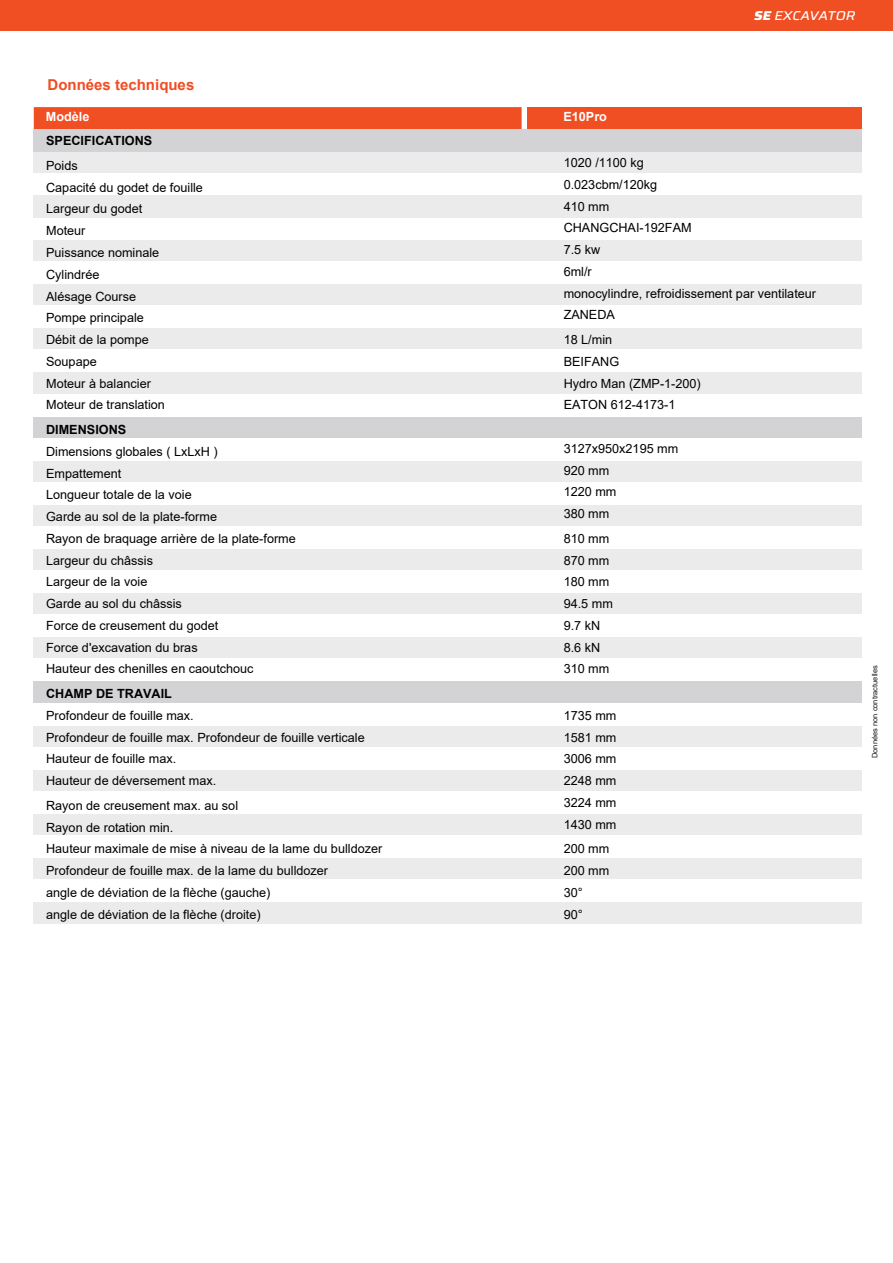
<style>
.page{position:relative;width:893px;height:1263px;background:#fff}
.page>*{position:absolute;margin:0;border:0;box-sizing:border-box;transform-origin:0 0}
.t1{font:700 15px "Arial";color:#f04e23}
.t2{font:italic 500 12.75px "Saira Semi Expanded";color:#fff}
.t3{font:12.6px/21.8px "Arial";color:#010101}
.t4{font:700 12.6px "Arial";color:#010101}
.t5{font:700 12.6px "Arial";color:#fff}
.t6{font:7.5px "Arial";color:#1a1a1b}
.s1{font-weight:800}
</style>
<div class="page">
<div style="left:527px;top:107px;width:335px;height:22px;background:#f04e23"></div>
<div style="left:34px;top:151px;width:828px;height:22px;background:#ebebeb"></div>
<div style="left:34px;top:240px;width:828px;height:22px;background:#ebebeb"></div>
<div style="left:34px;top:284px;width:828px;height:22px;background:#ebebeb"></div>
<div style="left:34px;top:328px;width:828px;height:22px;background:#ebebeb"></div>
<div style="left:34px;top:372px;width:828px;height:22px;background:#ebebeb"></div>
<div style="left:34px;top:416px;width:828px;height:22px;background:#d3d2d4"></div>
<div style="left:34px;top:460px;width:828px;height:22px;background:#ebebeb"></div>
<div style="left:34px;top:504px;width:828px;height:22px;background:#ebebeb"></div>
<div style="left:34px;top:548px;width:828px;height:23px;background:#ebebeb"></div>
<div style="left:34px;top:593px;width:828px;height:22px;background:#ebebeb"></div>
<div style="left:34px;top:637px;width:828px;height:22px;background:#ebebeb"></div>
<div style="left:34px;top:681px;width:828px;height:22px;background:#d3d2d4"></div>
<div style="left:34px;top:725px;width:828px;height:22px;background:#ebebeb"></div>
<div style="left:34px;top:769px;width:828px;height:22px;background:#ebebeb"></div>
<div style="left:34px;top:813px;width:828px;height:22px;background:#ebebeb"></div>
<div style="left:34px;top:857px;width:828px;height:22px;background:#ebebeb"></div>
<div style="left:34px;top:901px;width:828px;height:23px;background:#ebebeb"></div>
<div style="left:34px;top:107px;width:488px;height:22px;background:#f04e23"></div>
<div style="left:34px;top:195px;width:828px;height:22px;background:#ebebeb"></div>
<div style="left:34px;top:129px;width:828px;height:22px;background:#d3d2d4"></div>
<div style="left:0;top:0;width:893px;height:30px;background:#f04e23"></div>
<p class="t2" style="left:754px;top:6px;width:102px"><span class="s1">SE</span> EXCAVATOR</p>
<p class="t1" style="left:48px;top:74px;width:148px">Données techniques</p>
<p class="t5" style="left:46px;top:108px;width:45px">Modèle</p>
<p class="t5" style="left:563px;top:108px;width:45px">E10Pro</p>
<p class="t4" style="left:46px;top:132px;width:108px">SPECIFICATIONS</p>
<p class="t3" style="left:46px;top:155px;width:158px">Poids<br>Capacité du godet de fouille<br>Largeur du godet<br>Moteur<br>Puissance nominale<br>Cylindrée<br>Alésage Course<br>Pompe principale<br>Débit de la pompe<br>Soupape<br>Moteur à balancier<br>Moteur de translation</p>
<p class="t4" style="left:46px;top:421px;width:82px">DIMENSIONS</p>
<p class="t3" style="left:46px;top:440px;width:251px">Dimensions globales ( LxLxH )<br>Empattement<br>Longueur totale de la voie<br>Garde au sol de la plate-forme<br>Rayon de braquage arrière de la plate-forme<br>Largeur du châssis<br>Largeur de la voie<br>Garde au sol du châssis<br>Force de creusement du godet<br>Force d'excavation du bras<br>Hauteur des chenilles en caoutchouc</p>
<p class="t4" style="left:46px;top:685px;width:127px">CHAMP DE TRAVAIL</p>
<p class="t3" style="left:46px;top:704px;width:320px">Profondeur de fouille max.<br>Profondeur de fouille max. Profondeur de fouille verticale Hauteur de fouille max.<br>Hauteur de déversement max.</p>
<p class="t3" style="left:46px;top:794px;width:338px">Rayon de creusement max. au sol<br>Rayon de rotation min.<br>Hauteur maximale de mise à niveau de la lame du bulldozer Profondeur de fouille max. de la lame du bulldozer<br>angle de déviation de la flèche (gauche)<br>angle de déviation de la flèche (droite)</p>
<p class="t3" style="left:564px;top:152px;width:254px">1020 /1100 kg<br>0.023cbm/120kg<br>410 mm<br>CHANGCHAI-192FAM<br>7.5 kw<br>6ml/r<br>monocylindre, refroidissement par ventilateur<br>ZANEDA</p>
<p class="t3" style="left:564px;top:329px;width:139px">18 L/min<br>BEIFANG<br>Hydro Man (ZMP-1-200)<br>EATON 612-4173-1</p>
<p class="t3" style="left:564px;top:437px;width:116px">3127x950x2195 mm<br>920 mm<br>1220 mm<br>380 mm</p>
<p class="t3" style="left:564px;top:527px;width:51px">810 mm<br>870 mm<br>180 mm<br>94.5 mm<br>9.7 kN<br>8.6 kN<br>310 mm</p>
<p class="t3" style="left:564px;top:704px;width:54px;text-align:justify">1735 mm 1581 mm 3006 mm 2248 mm 3224 mm 1430 mm</p>
<p class="t3" style="left:564px;top:838px;width:47px">200 mm<br>200 mm<br>30°<br>90°</p>
<p class="t6" style="left:870px;top:758px;width:94px;rotate:-90deg">Données non contractuelles</p>
</div>
